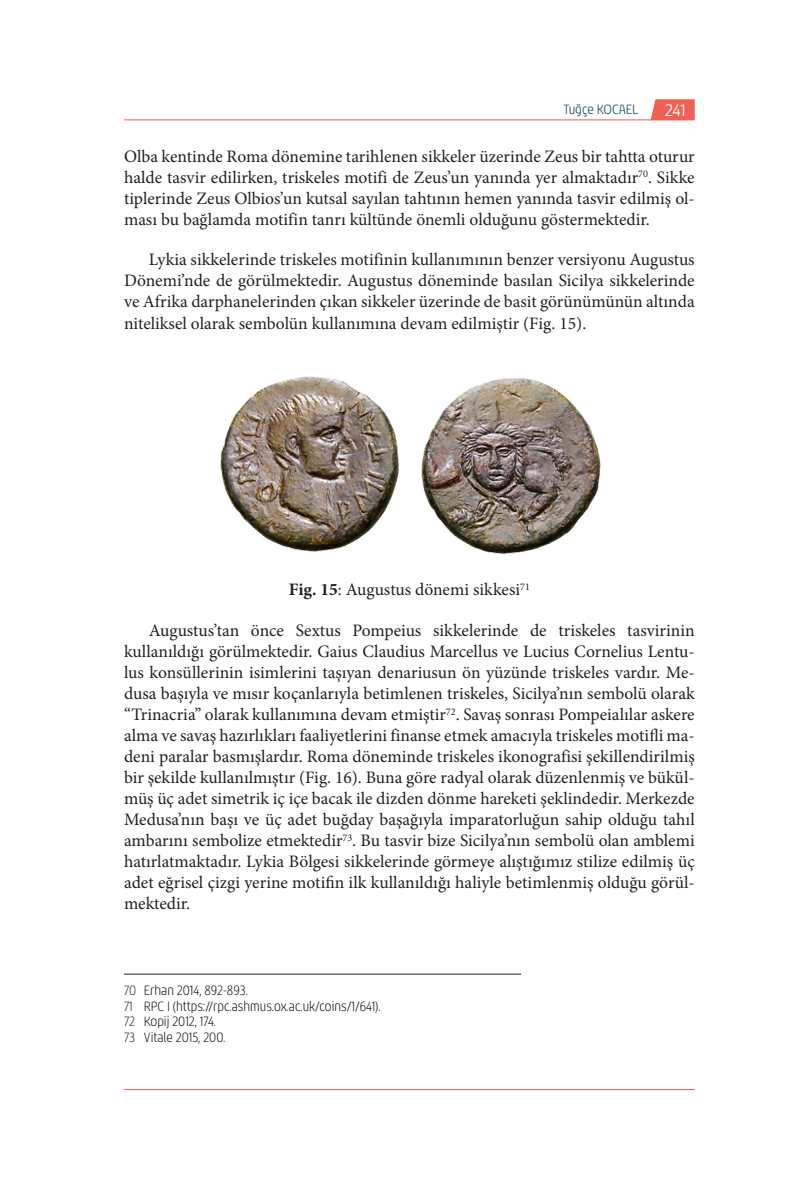
<style>
.page{position:relative;width:794px;height:1191px;background:#fff}
.page>*{position:absolute;margin:0;border:0;box-sizing:border-box;transform-origin:0 0}
.ANA_METİN{font:17.5px/21px "Minion Pro";color:#231f20;text-align:justify}
.t1{font:17.5px "Chypre Nor Boo";color:#fff}
.DIPNOT{font:14px "Chypre Con Thi";color:#000}
.t2{font:14px "Chypre Con Boo";color:#285b77}
.s1{font-weight:700}
.s2{color:#231f20}
</style>
<div class="page">
<svg style="left:650px;top:99px;width:44px;height:21px"></svg>
<hr style="left:124px;top:120px;width:570px;height:1px;background:#f16153">
<hr style="left:124px;top:1089px;width:570px;height:1px;background:#f16153">
<hr style="left:124px;top:973px;width:397px;height:1px;background:#231f20">
<img style="left:220px;top:376px;width:381px;height:179px">
<p class="t2" style="left:563px;top:101px;width:77px">Tuğçe KOCAEL</p>
<p class="t1" style="left:664px;top:100px;width:22px">241</p>
<p class="ANA_METİN" style="left:124px;top:146px;width:572px">Olba kentinde Roma dönemine tarihlenen sikkeler üzerinde Zeus bir tahtta oturur halde tasvir edilirken, triskeles motifi de Zeus’un yanında yer almaktadır<sup>70</sup>. Sikke tiplerinde Zeus Olbios’un kutsal sayılan tahtının hemen yanında tasvir edilmiş ol&shy;ması bu bağlamda motifin tanrı kültünde önemli olduğunu göstermektedir.</p>
<p class="ANA_METİN" style="left:124px;top:249px;width:572px;text-indent:25px">Lykia sikkelerinde triskeles motifinin kullanımının benzer versiyonu Augustus Dönemi’nde de görülmektedir. Augustus döneminde basılan Sicilya sikkelerinde ve Afrika darphanelerinden çıkan sikkeler üzerinde de basit görünümünün altında niteliksel olarak sembolün kullanımına devam edilmiştir (Fig. 15).</p>
<p class="ANA_METİN" style="left:289px;top:579px;width:243px"><span class="s1">Fig. 15</span>: Augustus dönemi sikkesi<sup>71</sup></p>
<p class="ANA_METİN" style="left:124px;top:620px;width:572px;text-indent:25px">Augustus’tan önce Sextus Pompeius sikkelerinde de triskeles tasvirinin kullanıldığı görülmektedir. Gaius Claudius Marcellus ve Lucius Cornelius Lentu&shy;lus konsüllerinin isimlerini taşıyan denariusun ön yüzünde triskeles vardır. Me&shy;dusa başıyla ve mısır koçanlarıyla betimlenen triskeles, Sicilya’nın sembolü olarak “Trinacria” olarak kullanımına devam etmiştir<sup>72</sup>. Savaş sonrası Pompeialılar askere alma ve savaş hazırlıkları faaliyetlerini finanse etmek amacıyla triskeles motifli ma&shy;deni paralar basmışlardır. Roma döneminde triskeles ikonografisi şekillendirilmiş bir şekilde kullanılmıştır (Fig. 16). Buna göre radyal olarak düzenlenmiş ve bükül&shy;müş üç adet simetrik iç içe bacak ile dizden dönme hareketi şeklindedir. Merkezde Medusa’nın başı ve üç adet buğday başağıyla imparatorluğun sahip olduğu tahıl ambarını sembolize etmektedir<sup>73</sup>. Bu tasvir bize Sicilya’nın sembolü olan amblemi hatırlatmaktadır. Lykia Bölgesi sikkelerinde görmeye alıştığımız stilize edilmiş üç adet eğrisel çizgi yerine motifin ilk kullanıldığı haliyle betimlenmiş olduğu görül&shy;mektedir.</p>
<p class="DIPNOT" style="left:124px;top:982px;width:125px"><span class="s2">70</span> Erhan 2014, 892-893.</p>
<p class="DIPNOT" style="left:124px;top:997px;width:258px"><span class="s2">71</span> RPC I (https://rpc.ashmus.ox.ac.uk/coins/1/641).</p>
<p class="DIPNOT" style="left:124px;top:1013px;width:94px"><span class="s2">72</span> Kopij 2012, 174.</p>
<p class="DIPNOT" style="left:124px;top:1029px;width:103px"><span class="s2">73</span> Vitale 2015, 200.</p>
</div>
